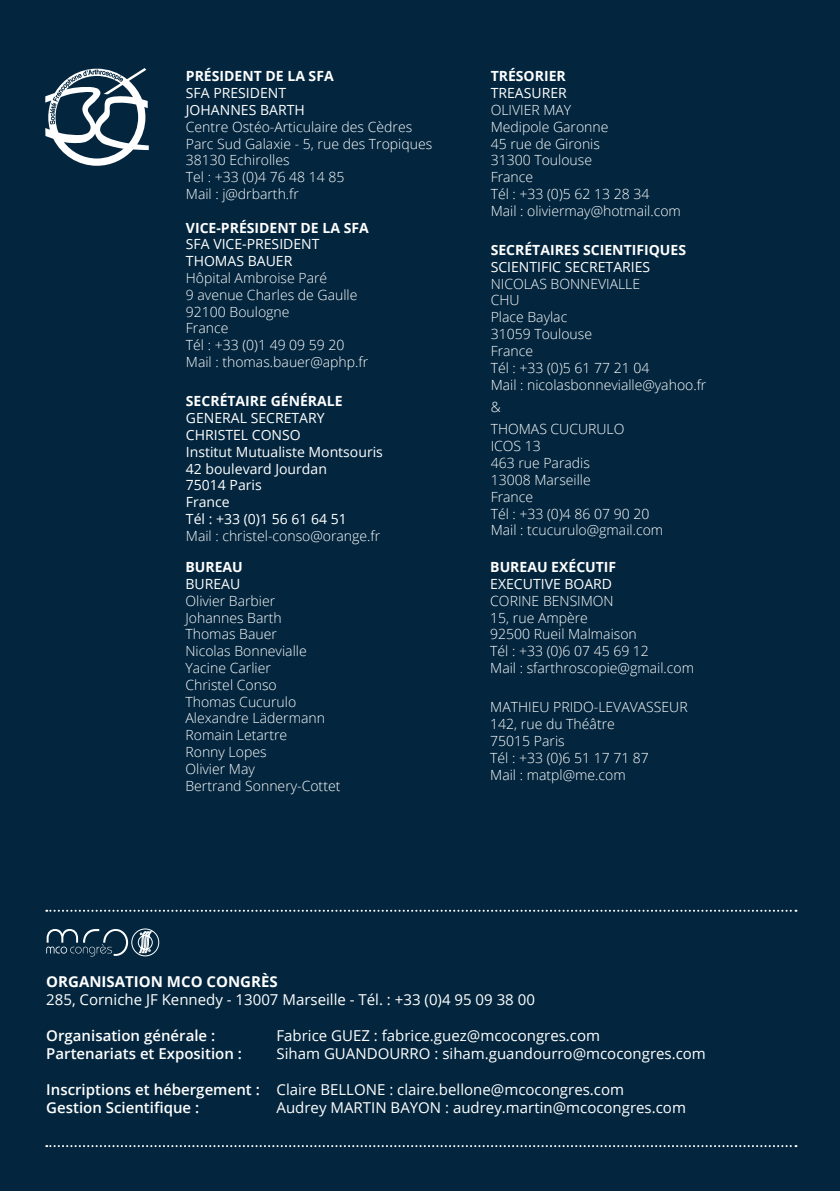
<style>
.page{position:relative;width:840px;height:1191px;background:#fff}
.page>*{position:absolute;margin:0;border:0;box-sizing:border-box;transform-origin:0 0}
.t1{font:15px "Open Sans";color:#fff}
.t2{font:600 15px/18px "Open Sans";color:#fff}
.t3{font:700 15px "Open Sans";color:#fff}
.t4{font:300 14px/16.8px "Open Sans";color:#fff}
.t5{font:14px/16.8px "Open Sans";color:#fff}
.t6{font:700 14px "Open Sans";color:#fff}
.s1{font-weight:400}
</style>
<div class="page">
<div style="left:0;top:0;width:839px;height:1191px;background:#03263e"></div>
<svg style="left:46px;top:928px;width:113px;height:28px"></svg>
<svg style="left:46px;top:909px;width:750px;height:2px"></svg>
<svg style="left:46px;top:1145px;width:750px;height:2px"></svg>
<svg style="left:45px;top:68px;width:104px;height:98px"></svg>
<p class="t6" style="left:186px;top:66px;width:149px">PRÉSIDENT DE LA SFA</p>
<p class="t5" style="left:186px;top:84px;width:120px">SFA PRESIDENT<br>JOHANNES BARTH</p>
<p class="t4" style="left:186px;top:118px;width:248px">Centre Ostéo-Articulaire des Cèdres<br>Parc Sud Galaxie - 5, rue des Tropiques<br>38130 Echirolles<br>Tel : +33 (0)4 76 48 14 85<br>Mail : j@drbarth.fr</p>
<p class="t6" style="left:186px;top:218px;width:184px">VICE-PRÉSIDENT DE LA SFA</p>
<p class="t5" style="left:186px;top:235px;width:135px">SFA VICE-PRESIDENT<br>THOMAS BAUER</p>
<p class="t4" style="left:186px;top:269px;width:184px">Hôpital Ambroise Paré<br>9 avenue Charles de Gaulle<br>92100 Boulogne<br>France<br>Tél : +33 (0)1 49 09 59 20<br>Mail : thomas.bauer@aphp.fr</p>
<p class="t6" style="left:186px;top:391px;width:158px">SECRÉTAIRE GÉNÉRALE</p>
<p class="t5" style="left:186px;top:409px;width:198px">GENERAL SECRETARY<br>CHRISTEL CONSO<br>Institut Mutualiste Montsouris<br>42 boulevard Jourdan<br>75014 Paris<br>France<br>Tél : +33 (0)1 56 61 64 51</p>
<p class="t4" style="left:186px;top:527px;width:196px">Mail : christel-conso@orange.fr</p>
<p class="t6" style="left:185px;top:557px;width:59px">BUREAU</p>
<p class="t5" style="left:185px;top:575px;width:56px">BUREAU</p>
<p class="t4" style="left:185px;top:592px;width:156px">Olivier Barbier<br>Johannes Barth<br>Thomas Bauer<br>Nicolas Bonnevialle<br>Yacine Carlier<br>Christel Conso<br>Thomas Cucurulo<br>Alexandre Lädermann<br>Romain Letartre<br>Ronny Lopes<br>Olivier May<br>Bertrand Sonnery-Cottet</p>
<p class="t6" style="left:490px;top:66px;width:76px">TRÉSORIER</p>
<p class="t5" style="left:490px;top:84px;width:78px">TREASURER</p>
<p class="t4" style="left:490px;top:101px;width:192px">OLIVIER MAY<br>Medipole Garonne<br>45 rue de Gironis<br>31300 Toulouse<br>France<br>Tél : +33 (0)5 62 13 28 34<br>Mail : oliviermay@hotmail.com</p>
<p class="t6" style="left:490px;top:240px;width:197px">SECRÉTAIRES SCIENTIFIQUES</p>
<p class="t5" style="left:490px;top:258px;width:161px">SCIENTIFIC SECRETARIES</p>
<p class="t4" style="left:490px;top:275px;width:217px">NICOLAS BONNEVIALLE<br>CHU<br>Place Baylac<br>31059 Toulouse<br>France<br>Tél : +33 (0)5 61 77 21 04<br>Mail : nicolasbonnevialle@yahoo.fr</p>
<p class="t4" style="left:490px;top:395px;width:135px;line-height:22.4px">&amp;<br>THOMAS CUCURULO</p>
<p class="t4" style="left:490px;top:437px;width:174px">ICOS 13<br>463 rue Paradis<br>13008 Marseille<br>France<br>Tél : +33 (0)4 86 07 90 20<br>Mail : tcucurulo@gmail.com</p>
<p class="t6" style="left:490px;top:557px;width:127px">BUREAU EXÉCUTIF</p>
<p class="t5" style="left:490px;top:575px;width:123px">EXECUTIVE BOARD</p>
<p class="t4" style="left:490px;top:592px;width:205px">CORINE BENSIMON<br>15, rue Ampère<br>92500 Rueil Malmaison<br>Tél : +33 (0)6 07 45 69 12<br>Mail : sfarthroscopie@gmail.com</p>
<p class="t4" style="left:490px;top:698px;width:199px">MATHIEU PRIDO-LEVAVASSEUR<br>142, rue du Théâtre<br>75015 Paris<br>Tél : +33 (0)6 51 17 71 87<br>Mail : matpl@me.com</p>
<p class="t3" style="left:46px;top:971px;width:233px">ORGANISATION MCO CONGRÈS</p>
<p class="t1" style="left:46px;top:989px;width:490px">285, Corniche JF Kennedy - 13007 Marseille - Tél. : +33 (0)4 95 09 38 00</p>
<p class="t2" style="left:46px;top:1026px;width:170px">Organisation générale :</p>
<p class="t1" style="left:276px;top:1025px;width:325px">Fabrice GUEZ : fabrice.guez@mcocongres.com</p>
<p class="t2" style="left:46px;top:1044px;width:197px">Partenariats et Exposition :</p>
<p class="t1" style="left:276px;top:1043px;width:430px">Siham GUANDOURRO : siham.guandourro@mcocongres.com</p>
<p class="t2" style="left:46px;top:1080px;width:579px">Inscriptions et hébergement : <span class="s1">Claire BELLONE : claire.bellone@mcocongres.com<br></span>Gestion Scientifique :</p>
<p class="t1" style="left:276px;top:1097px;width:410px">Audrey MARTIN BAYON : audrey.martin@mcocongres.com</p>
</div>
